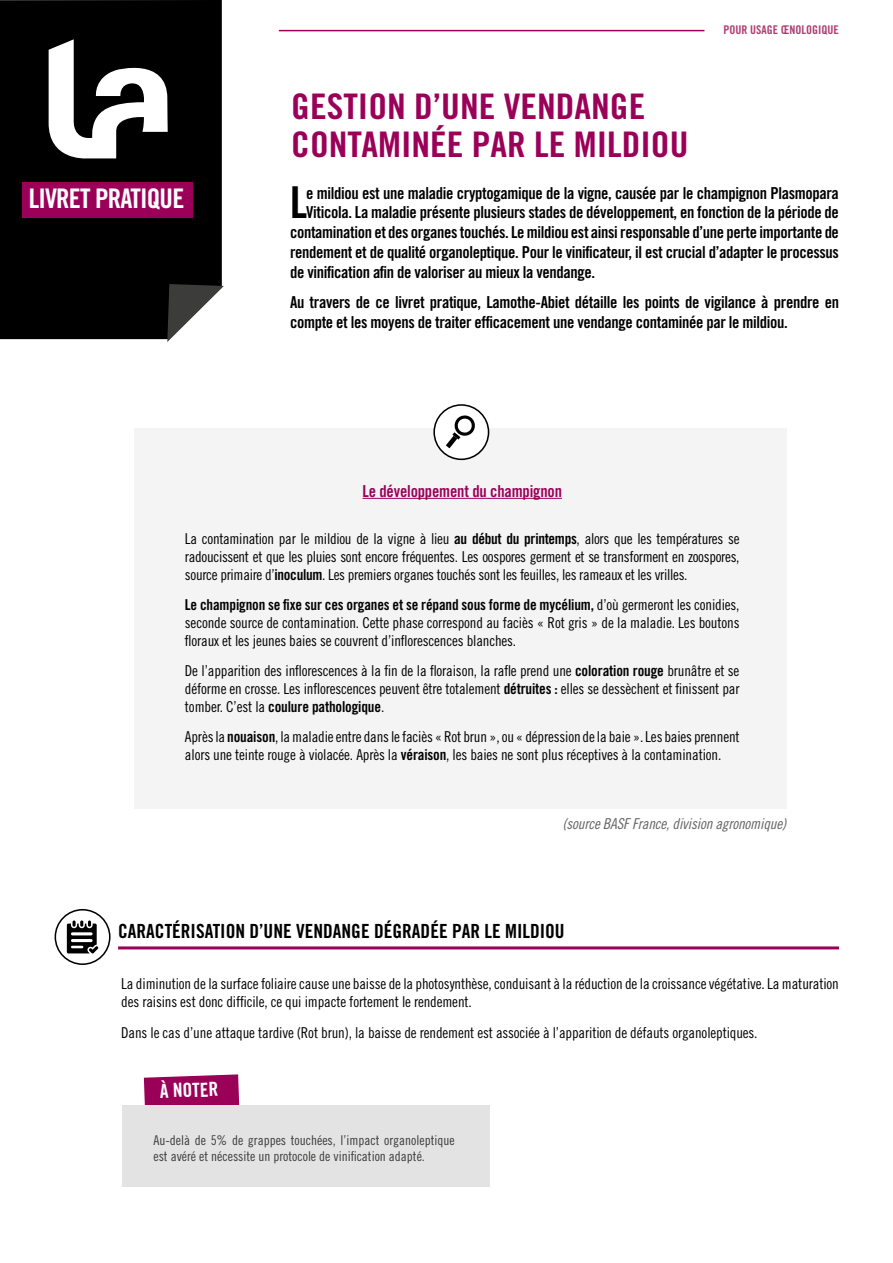
<style>
.page{position:relative;width:893px;height:1263px;background:#fff}
.page>*{position:absolute;margin:0;border:0;box-sizing:border-box;transform-origin:0 0}
.t1{font:43.95px "Trade Gothic LT Std Bd Cn 20";color:#000}
.t2{font:35.25px/39px "Trade Gothic LT Std Bd Cn 20";color:#9b0058;scale:1.06 1}
.t3{font:27px "Trade Gothic LT Std Bd Cn 20";letter-spacing:-.03em;color:#fff}
.t4{font:19.5px "Trade Gothic LT Std Bd Cn 20";color:#000}
.t5{font:19.5px "Trade Gothic LT Std Bd Cn 20";color:#fff}
.t6{font:16.5px/19.8px "Trade Gothic LT Std Bd Cn 20";letter-spacing:-.02em;color:#000}
.t7{font:16.5px "Trade Gothic LT Std Bd Cn 20";letter-spacing:-.01em;color:#9b0058}
.t8{font:15px/18px "Trade Gothic LT Std Cn 18";letter-spacing:-.01em;color:#000}
.t9{font:15px "Trade Gothic LT Std Bd Cn 20";letter-spacing:-.01em;color:#000}
.t10{font:15px "Trade Gothic LT Std Cn 18 Obl";letter-spacing:-.01em;color:#646363}
.t11{font:13.5px/16.2px "Trade Gothic LT Std Cn 18";color:#3c3c3b}
.t12{font:12px "Trade Gothic LT Std Bd Cn 20";color:#ad3f73}
.s1{font-family:"Trade Gothic LT Std Bd Cn 20"}
.s2{font-family:"Trade Gothic LT Std Cn 18"}
</style>
<div class="page">
<div style="left:0;top:0;width:222px;height:339px;background:#000"></div>
<svg style="left:167px;top:284px;width:57px;height:58px"></svg>
<div style="left:22px;top:182px;width:171px;height:36px;background:#9b0058"></div>
<svg style="left:49px;top:39px;width:119px;height:121px"></svg>
<hr style="left:279px;top:30px;width:425px;height:1px;background:#9b0058">
<div style="left:134px;top:428px;width:653px;height:381px;background:#f4f4f4"></div>
<svg style="left:433px;top:404px;width:56px;height:56px"></svg>
<hr style="left:362px;top:498px;width:200px;height:1px;background:#9b0058">
<svg style="left:55px;top:909px;width:56px;height:56px"></svg>
<hr style="left:118px;top:946px;width:721px;height:3px;background:#9b0058">
<svg style="left:144px;top:1074px;width:95px;height:31px;background:#a21264"></svg>
<div style="left:123px;top:1105px;width:367px;height:81px;background:#e3e3e3"></div>
<h2 class="t2" style="left:291px;top:86px;width:376px">GESTION D’UNE VENDANGE<br>CONTAMINÉE PAR LE MILDIOU</h2>
<p class="t12" style="left:723px;top:23px;width:117px">POUR USAGE ŒNOLOGIQUE</p>
<h3 class="t3" style="left:29px;top:182px;width:157px">LIVRET PRATIQUE</h3>
<h1 class="t1" style="left:290px;top:176px;width:19px">L</h1>
<p class="t6" style="left:306px;top:183px;width:534px">e mildiou est une maladie cryptogamique de la vigne, causée par le champignon Plasmopara</p>
<p class="t6" style="left:306px;top:203px;width:534px">Viticola. La maladie présente plusieurs stades de développement, en fonction de la période de</p>
<p class="t6" style="left:290px;top:222px;width:550px">contamination et des organes touchés. Le mildiou est ainsi responsable d’une perte importante de</p>
<p class="t6" style="left:290px;top:242px;width:550px">rendement et de qualité organoleptique. Pour le vinificateur, il est crucial d’adapter le processus</p>
<p class="t6" style="left:290px;top:262px;width:307px">de vinification afin de valoriser au mieux la vendange.</p>
<p class="t6" style="left:290px;top:292px;width:551px">Au travers de ce livret pratique, Lamothe-Abiet détaille les points de vigilance à prendre en compte et les moyens de traiter efficacement une vendange contaminée par le mildiou.</p>
<p class="t7" style="left:362px;top:481px;width:201px">Le développement du champignon</p>
<p class="t8" style="left:185px;top:530px;width:556px;text-align:justify">La contamination par le mildiou de la vigne à lieu <span class="s1">au début du printemps</span>, alors que les températures se radoucissent et que les pluies sont encore fréquentes. Les oospores germent et se transforment en zoospores, source primaire d’<span class="s1">inoculum</span>. Les premiers organes touchés sont les feuilles, les rameaux et les vrilles.</p>
<p class="t9" style="left:185px;top:596px;width:556px">Le champignon se fixe sur ces organes et se répand sous forme de mycélium, <span class="s2">d’où germeront les conidies,</span></p>
<p class="t8" style="left:185px;top:614px;width:556px">seconde source de contamination. Cette phase correspond au faciès « Rot gris » de la maladie. Les boutons floraux et les jeunes baies se couvrent d’inflorescences blanches.</p>
<p class="t8" style="left:185px;top:661px;width:556px">De l’apparition des inflorescences à la fin de la floraison, la rafle prend une <span class="s1">coloration rouge</span> brunâtre et se déforme en crosse. Les inflorescences peuvent être totalement <span class="s1">détruites :</span> elles se dessèchent et finissent par</p>
<p class="t9" style="left:185px;top:697px;width:201px"><span class="s2">tomber. C’est la</span> coulure pathologique<span class="s2">.</span></p>
<p class="t8" style="left:185px;top:727px;width:556px">Après la <span class="s1">nouaison</span>, la maladie entre dans le faciès « Rot brun », ou « dépression de la baie ». Les baies prennent alors une teinte rouge à violacée. Après la <span class="s1">véraison</span>, les baies ne sont plus réceptives à la contamination.</p>
<p class="t10" style="left:562px;top:814px;width:225px">(source BASF France, division agronomique)</p>
<h3 class="t4" style="left:118px;top:919px;width:448px">CARACTÉRISATION D’UNE VENDANGE DÉGRADÉE PAR LE MILDIOU</h3>
<p class="t8" style="left:121px;top:974px;width:719px">La diminution de la surface foliaire cause une baisse de la photosynthèse, conduisant à la réduction de la croissance végétative. La maturation des raisins est donc difficile, ce qui impacte fortement le rendement.</p>
<p class="t8" style="left:121px;top:1023px;width:638px">Dans le cas d’une attaque tardive (Rot brun), la baisse de rendement est associée à l’apparition de défauts organoleptiques.</p>
<h3 class="t5" style="left:160px;top:1079px;width:60px;rotate:-2deg">À NOTER</h3>
<p class="t11" style="left:153px;top:1132px;width:303px">Au-delà de 5% de grappes touchées, l’impact organoleptique est avéré et nécessite un protocole de vinification adapté.</p>
</div>
